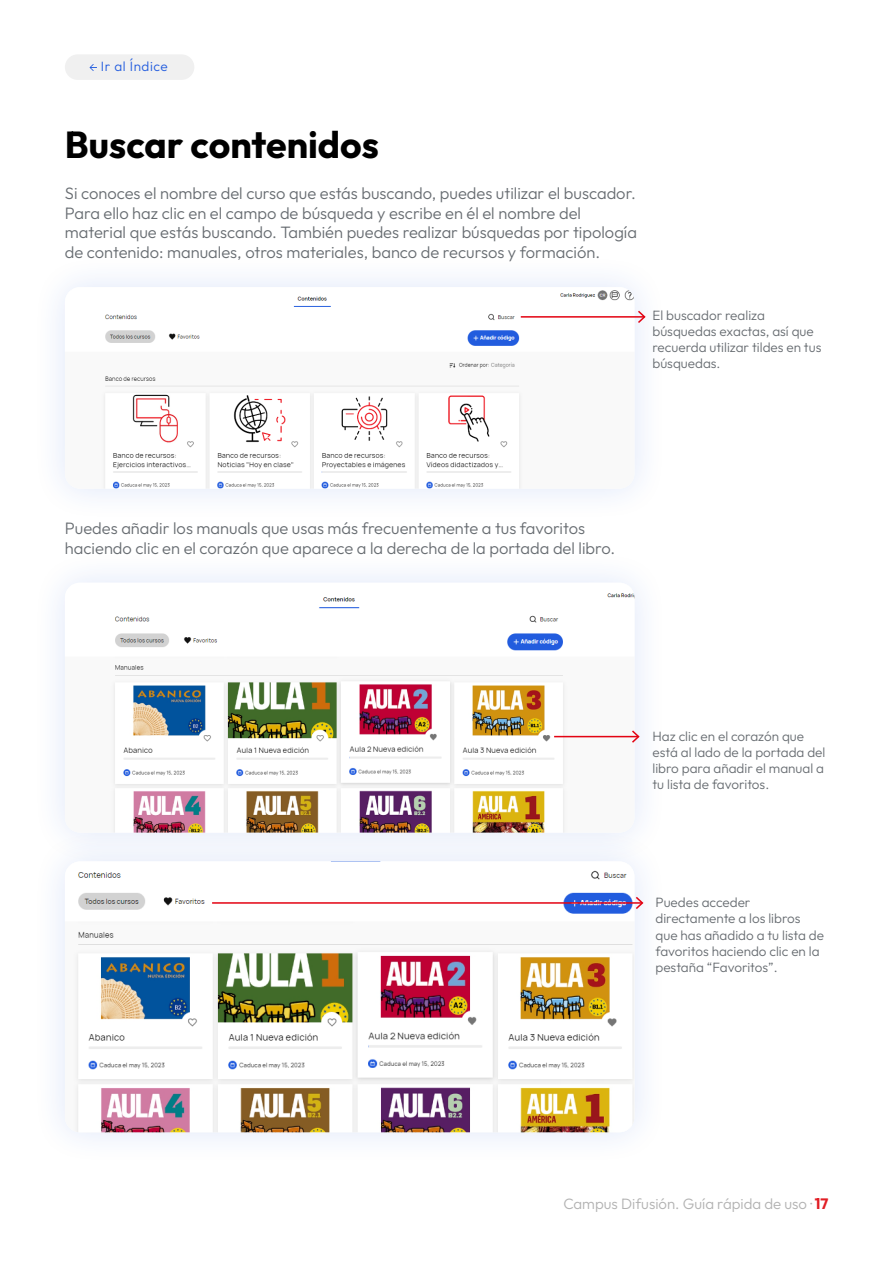
<style>
.page{position:relative;width:893px;height:1263px;background:#fff}
.page>*{position:absolute;margin:0;border:0;box-sizing:border-box;transform-origin:0 0}
.t1{font:100 37.5px "Outfit";color:#000}
.t2{font:100 16.5px/19.8px "Outfit";color:#686d72}
.t3{font:100 15px "Outfit";color:#b2b2b2}
.t4{font:100 13.5px/16.2px "Outfit";color:#686d72}
.t5{font:100 13.5px "Outfit";letter-spacing:.04em;color:#225cde}
.s1{color:#e11e25}
</style>
<div class="page">
<div style="left:65px;top:54px;width:129px;height:26px;background:#f0f0f0;border-radius:13px"></div>
<svg style="left:89px;top:64px;width:8px;height:7px"></svg>
<div style="left:31px;top:254px;width:637px;height:268px;background:#fafbfe"></div>
<img style="left:104px;top:290px;width:530px;height:199px">
<hr style="left:521px;top:316px;width:123px;height:2px;background:#e30413">
<svg style="left:636px;top:310px;width:10px;height:15px"></svg>
<div style="left:31px;top:549px;width:637px;height:317px;background:#fbfcfe"></div>
<img style="left:113px;top:593px;width:521px;height:235px">
<hr style="left:554px;top:736px;width:84px;height:1px;background:#e30413">
<svg style="left:630px;top:729px;width:10px;height:15px"></svg>
<div style="left:31px;top:828px;width:637px;height:338px;background:#f8f9fd"></div>
<img style="left:77px;top:861px;width:557px;height:271px">
<hr style="left:212px;top:902px;width:430px;height:2px;background:#e30413">
<svg style="left:634px;top:896px;width:10px;height:13px"></svg>
<p class="t5" style="left:101px;top:59px;width:68px">Ir al Índice</p>
<h1 class="t1" style="left:65px;top:123px;width:316px">Buscar contenidos</h1>
<p class="t2" style="left:65px;top:183px;width:574px">Si conoces el nombre del curso que estás buscando, puedes utilizar el buscador.<br>Para ello haz clic en el campo de búsqueda y escribe en él el nombre del material que estás buscando. También puedes realizar búsquedas por tipología de contenido: manuales, otros materiales, banco de recursos y formación.</p>
<p class="t4" style="left:652px;top:307px;width:170px">El buscador realiza búsquedas exactas, así que recuerda utilizar tildes en tus búsquedas.</p>
<p class="t2" style="left:65px;top:518px;width:552px">Puedes añadir los manuals que usas más frecuentemente a tus favoritos haciendo clic en el corazón que aparece a la derecha de la portada del libro.</p>
<p class="t4" style="left:652px;top:728px;width:174px">Haz clic en el corazón que está al lado de la portada del libro para añadir el manual a tu lista de favoritos.</p>
<p class="t4" style="left:655px;top:894px;width:170px">Puedes acceder directamente a los libros que has añadido a tu lista de favoritos haciendo clic en la pestaña “Favoritos”.</p>
<p class="t3" style="left:563px;top:1195px;width:267px">Campus Difusión. Guía rápida de uso · <span class="s1">17</span></p>
</div>
